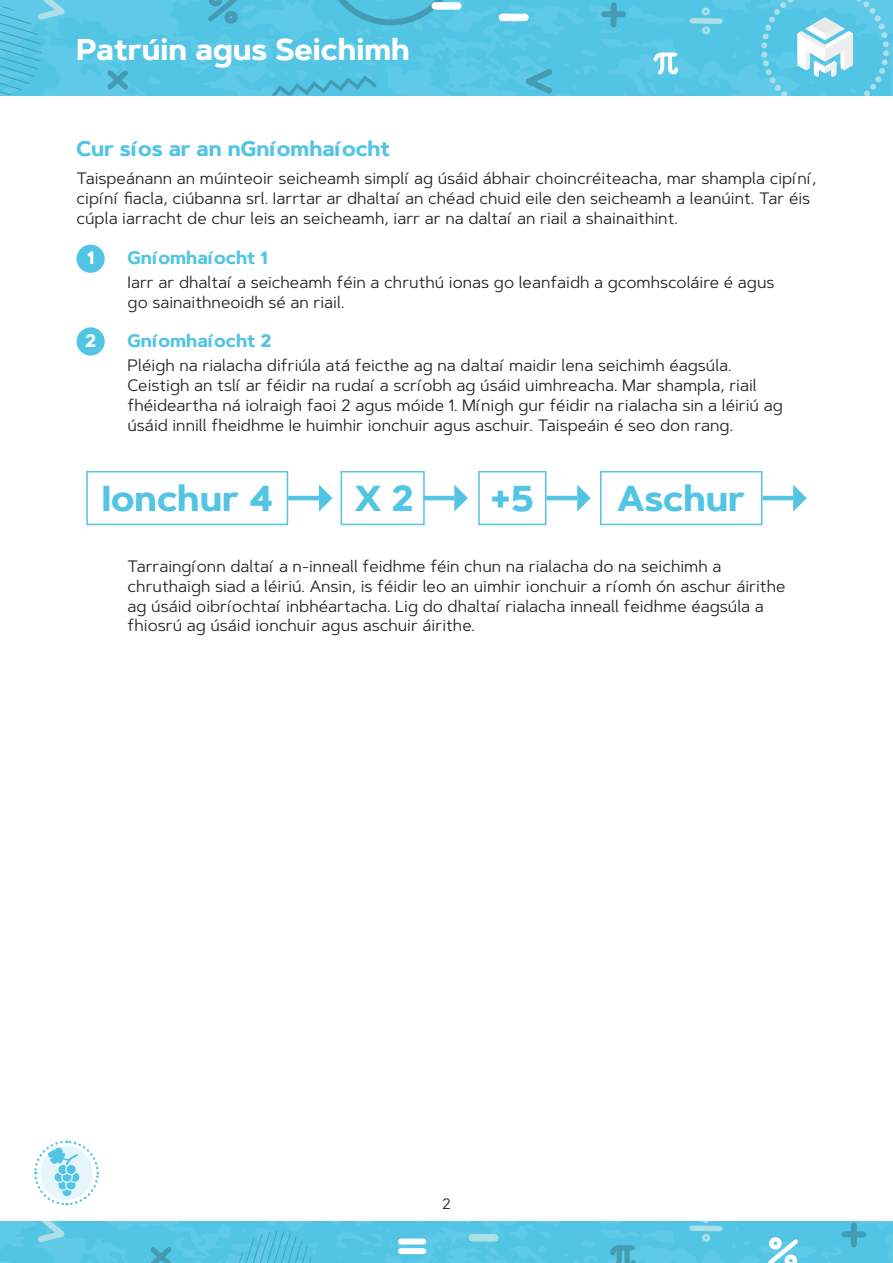
<style>
.page{position:relative;width:893px;height:1263px;background:#fff}
.page>*{position:absolute;margin:0;border:0;box-sizing:border-box;transform-origin:0 0}
.H2_Measure-PINK{font:700 36px "Artegra Sans";color:#52c4e4}
.t1{font:700 30px "Artegra Sans";color:#fff}
.H2_Measure-PINK-2{font:700 21px "Artegra Sans";color:#52c4e4}
.H3_ShapeandSpace-ORA{font:700 18px "Artegra Sans";color:#52c4e4}
.Activity-Numbers-inC{font:700 18px "Artegra Sans";color:#fff}
.H2_Measure-PINK-3{font:16.5px/19.8px "Artegra Sans";color:#231f20}
.Body{font:16.5px/19.8px "Artegra Sans";color:#231f20}
.t2{font:15px "Artegra Sans";color:#231f20}
</style>
<div class="page">
<svg style="left:0;top:0;width:893px;height:96px;background:#56c6e5"></svg>
<svg style="left:271px;top:75px;width:106px;height:21px;background:#4fbbd9"></svg>
<svg style="left:0;top:0;width:75px;height:94px;background:#5ac6e3"></svg>
<svg style="left:514px;top:64px;width:43px;height:32px"></svg>
<div style="left:502px;top:14px;width:23px;height:7px;background:#fff"></div>
<svg style="left:686px;top:5px;width:39px;height:32px"></svg>
<div style="left:604px;top:11px;width:19px;height:6px;background:#439cb3"></div>
<div style="left:610px;top:5px;width:7px;height:19px;background:#439cb3"></div>
<svg style="left:652px;top:51px;width:28px;height:27px"></svg>
<svg style="left:203px;top:0;width:40px;height:28px"></svg>
<svg style="left:323px;top:0;width:135px;height:25px;background:#51bdda"></svg>
<svg style="left:103px;top:65px;width:30px;height:29px"></svg>
<svg style="left:761px;top:0;width:128px;height:96px;background:#75cfe7"></svg>
<div style="left:435px;top:2px;width:23px;height:8px;background:#fff"></div>
<svg style="left:0;top:1221px;width:893px;height:42px;background:#59c6e4"></svg>
<svg style="left:34px;top:1140px;width:65px;height:65px"></svg>
<div style="left:77px;top:245px;width:28px;height:28px;background:#52c4e4;border-radius:50%"></div>
<div style="left:77px;top:327px;width:28px;height:29px;background:#52c4e4;border-radius:50%"></div>
<div style="left:86px;top:471px;width:202px;height:54px;border:2px solid #52c4e4"></div>
<div style="left:341px;top:471px;width:84px;height:54px;border:2px solid #52c4e4"></div>
<div style="left:478px;top:471px;width:68px;height:54px;border:2px solid #52c4e4"></div>
<hr style="left:288px;top:496px;width:31px;height:4px;background:#52c4e4">
<svg style="left:319px;top:485px;width:13px;height:26px"></svg>
<hr style="left:424px;top:496px;width:30px;height:4px;background:#52c4e4">
<svg style="left:454px;top:485px;width:14px;height:26px"></svg>
<hr style="left:546px;top:496px;width:31px;height:4px;background:#52c4e4">
<svg style="left:577px;top:485px;width:14px;height:26px"></svg>
<div style="left:600px;top:471px;width:162px;height:54px;border:2px solid #52c4e4"></div>
<hr style="left:762px;top:496px;width:31px;height:4px;background:#52c4e4">
<svg style="left:793px;top:485px;width:14px;height:26px"></svg>
<h1 class="t1" style="left:77px;top:28px;width:335px">Patrúin agus Seichimh</h1>
<p class="H2_Measure-PINK-2" style="left:77px;top:133px;width:315px">Cur síos ar an nGníomhaíocht</p>
<p class="H2_Measure-PINK-3" style="left:77px;top:168px;width:741px">Taispeánann an múinteoir seicheamh simplí ag úsáid ábhair choincréiteacha, mar shampla cipíní, cipíní fiacla, ciúbanna srl. Iarrtar ar dhaltaí an chéad chuid eile den seicheamh a leanúint. Tar éis cúpla iarracht de chur leis an seicheamh, iarr ar na daltaí an riail a shainaithint.</p>
<p class="Activity-Numbers-inC" style="left:87px;top:245px;width:9px">1</p>
<p class="H3_ShapeandSpace-ORA" style="left:128px;top:245px;width:142px">Gníomhaíocht 1</p>
<p class="Body" style="left:128px;top:272px;width:648px">Iarr ar dhaltaí a seicheamh féin a chruthú ionas go leanfaidh a gcomhscoláire é agus go sainaithneoidh sé an riail.</p>
<p class="Activity-Numbers-inC" style="left:85px;top:327px;width:12px">2</p>
<p class="H3_ShapeandSpace-ORA" style="left:128px;top:327px;width:145px">Gníomhaíocht 2</p>
<p class="H2_Measure-PINK-3" style="left:128px;top:355px;width:657px">Pléigh na rialacha difriúla atá feicthe ag na daltaí maidir lena seichimh éagsúla.<br>Ceistigh an tslí ar féidir na rudaí a scríobh ag úsáid uimhreacha. Mar shampla, riail fhéideartha ná iolraigh faoi 2 agus móide 1. Mínigh gur féidir na rialacha sin a léiriú ag úsáid innill fheidhme Ie huimhir ionchuir agus aschuir. Taispeáin é seo don rang.</p>
<p class="H2_Measure-PINK" style="left:102px;top:471px;width:172px">Ionchur 4</p>
<p class="H2_Measure-PINK" style="left:355px;top:471px;width:60px">X 2</p>
<p class="H2_Measure-PINK" style="left:491px;top:471px;width:44px">+5</p>
<p class="H2_Measure-PINK" style="left:617px;top:471px;width:129px">Aschur</p>
<p class="H2_Measure-PINK-3" style="left:128px;top:556px;width:659px">Tarraingíonn daltaí a n-inneall feidhme féin chun na rialacha do na seichimh a chruthaigh siad a léiriú. Ansin, is féidir leo an uimhir ionchuir a ríomh ón aschur áirithe ag úsáid oibríochtaí inbhéartacha. Lig do dhaltaí rialacha inneall feidhme éagsúla a fhiosrú ag úsáid ionchuir agus aschuir áirithe.</p>
<p class="t2" style="left:442px;top:1193px;width:10px">2</p>
</div>
